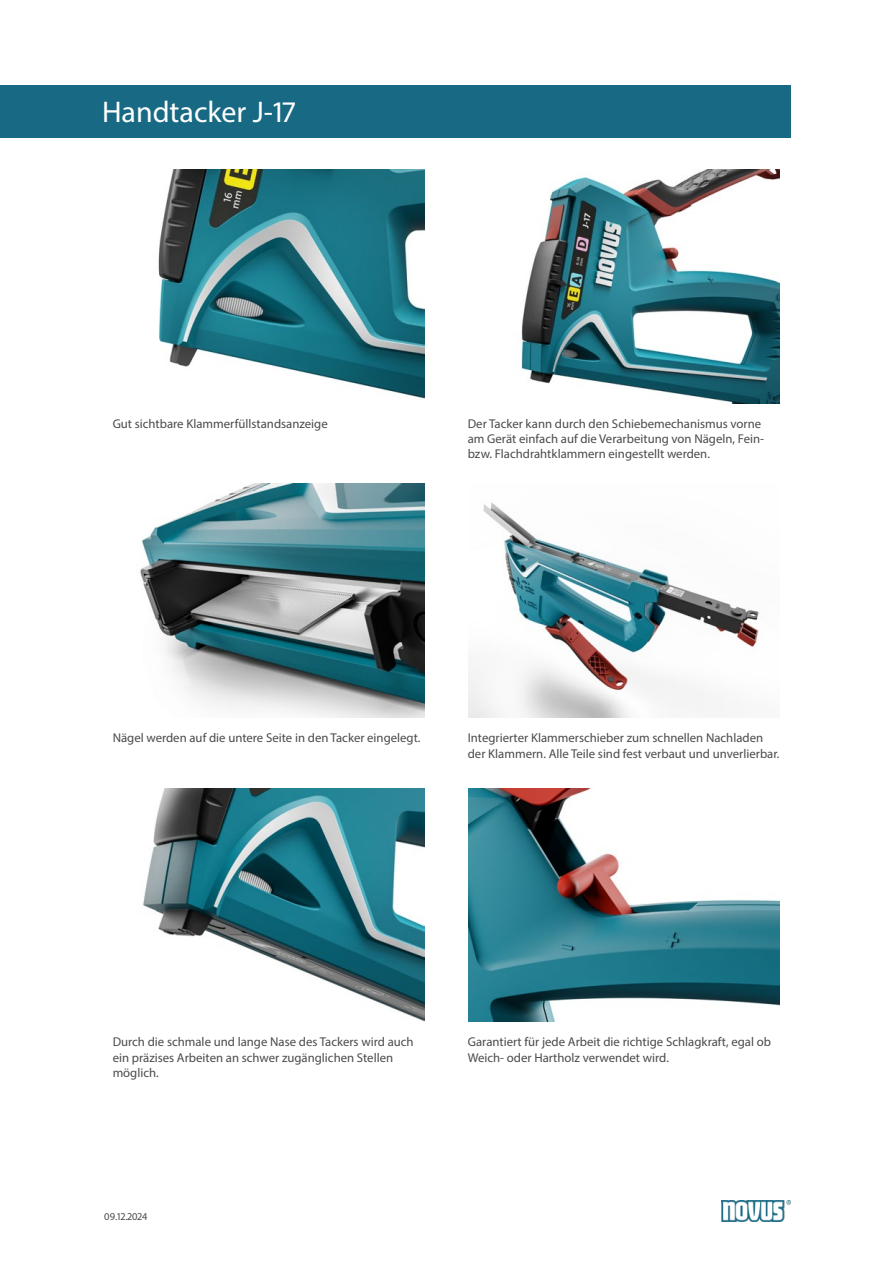
<style>
.page{position:relative;width:893px;height:1263px;background:#fff}
.page>*{position:absolute;margin:0;border:0;box-sizing:border-box;transform-origin:0 0}
.Produktname{font:30px "Myriad Pro";color:#fff}
.Fliesstexte{font:12.75px/15.3px "Myriad Pro";color:#4a4a49}
.t1{font:10.5px "Myriad Pro";color:#4a4a49}
</style>
<div class="page">
<img style="left:158px;top:169px;width:267px;height:230px">
<img style="left:520px;top:169px;width:260px;height:234px">
<img style="left:140px;top:484px;width:285px;height:234px">
<img style="left:468px;top:502px;width:291px;height:216px">
<img style="left:143px;top:788px;width:282px;height:234px">
<img style="left:468px;top:788px;width:312px;height:234px">
<img style="left:721px;top:1200px;width:70px;height:21px">
<div style="left:0;top:85px;width:791px;height:53px;background:#186984"></div>
<p class="Produktname" style="left:102px;top:94px;width:195px">Handtacker J-17</p>
<p class="Fliesstexte" style="left:113px;top:416px;width:217px">Gut sichtbare Klammerfüllstandsanzeige</p>
<p class="Fliesstexte" style="left:468px;top:416px;width:298px">Der Tacker kann durch den Schiebemechanismus vorne am Gerät einfach auf die Verarbeitung von Nägeln, Fein&shy;bzw. Flachdrahtklammern eingestellt werden.</p>
<p class="Fliesstexte" style="left:113px;top:730px;width:309px">Nägel werden auf die untere Seite in den Tacker eingelegt.</p>
<p class="Fliesstexte" style="left:468px;top:730px;width:313px">Integrierter Klammerschieber zum schnellen Nachladen der Klammern. Alle Teile sind fest verbaut und unverlierbar.</p>
<p class="Fliesstexte" style="left:113px;top:1034px;width:302px">Durch die schmale und lange Nase des Tackers wird auch ein präzises Arbeiten an schwer zugänglichen Stellen möglich.</p>
<p class="Fliesstexte" style="left:468px;top:1034px;width:305px">Garantiert für jede Arbeit die richtige Schlagkraft, egal ob<br>Weich- oder Hartholz verwendet wird.</p>
<p class="t1" style="left:104px;top:1210px;width:45px">09.12.2024</p>
</div>
